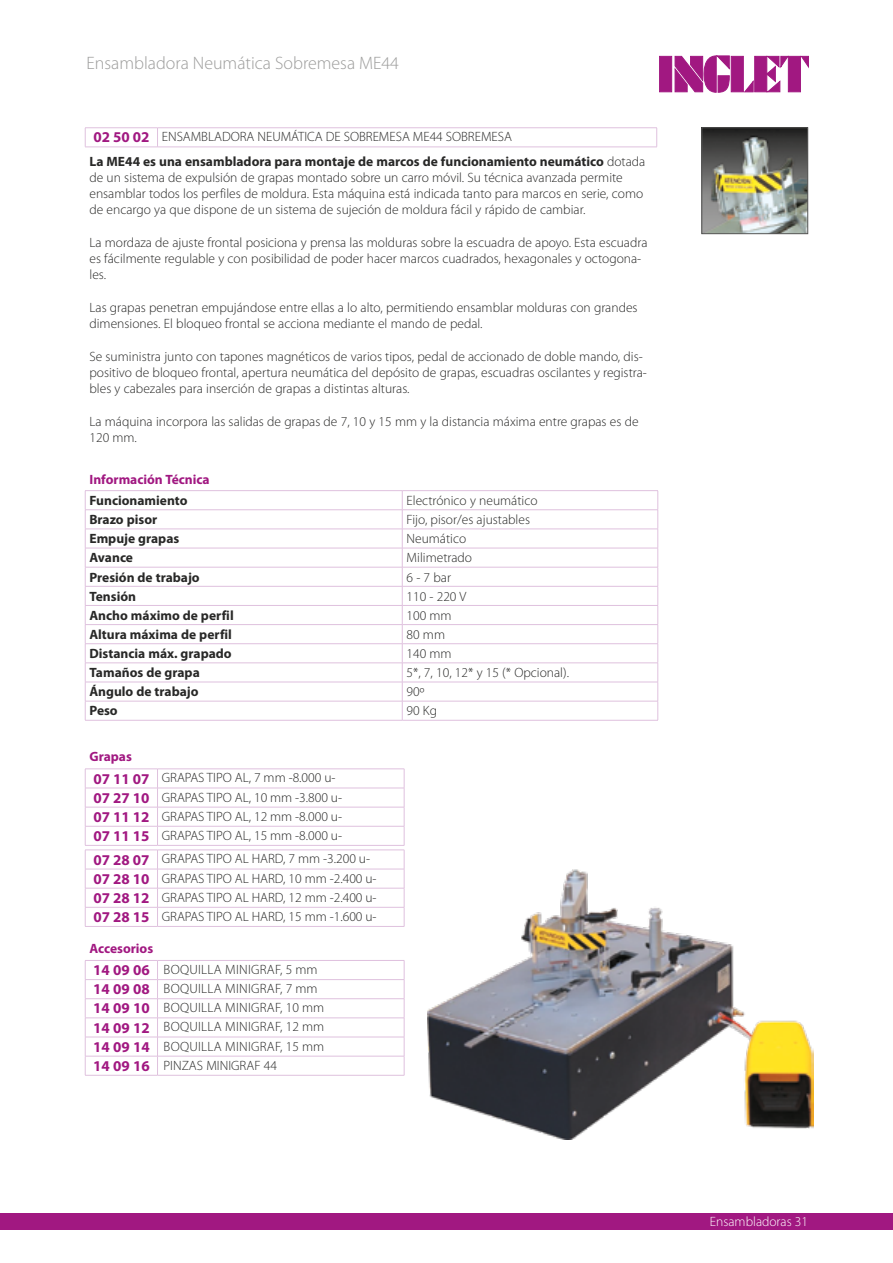
<style>
.page{position:relative;width:893px;height:1263px;background:#fff}
.page>*{position:absolute;margin:0;border:0;box-sizing:border-box;transform-origin:0 0}
.t1{font:300 18px "Myriad Pro";color:#9d9d9c}
.t2{font:300 13.5px/16.2px "Myriad Pro";color:#282827}
.t3{font:700 13.5px/24.3px "Myriad Pro";color:#282827}
.t4{font:300 13.5px/19.2px "Myriad Pro";letter-spacing:.02em;color:#282827}
.t5{font:700 13.5px "Myriad Pro";color:#a11881}
.t6{font:300 13.5px "Myriad Pro";color:#fff}
.s1{font-size:15px;color:#a11881}
.s2{font-weight:300}
.s3{font-weight:700;color:#a11881}
.s4{font-weight:700;font-size:15px;color:#a11881}
</style>
<div class="page">
<svg style="left:659px;top:56px;width:150px;height:36px"></svg>
<div style="left:0;top:1213px;width:893px;height:16px;background:#a11881"></div>
<svg style="left:85px;top:128px;width:1px;height:19px"></svg>
<hr style="left:85px;top:127px;width:73px;height:1px;background:#dfc1de">
<svg style="left:157px;top:128px;width:1px;height:19px"></svg>
<hr style="left:158px;top:127px;width:499px;height:1px;background:#dfc1de">
<svg style="left:656px;top:128px;width:1px;height:19px"></svg>
<hr style="left:85px;top:147px;width:73px;height:1px;background:#dfc1de">
<hr style="left:158px;top:147px;width:499px;height:1px;background:#dfc1de">
<img style="left:704px;top:130px;width:102px;height:102px">
<div style="left:702px;top:128px;width:106px;height:106px;border:1px solid #575756"></div>
<img style="left:427px;top:870px;width:386px;height:269px">
<hr style="left:85px;top:490px;width:317px;height:1px;background:#dfc1de">
<hr style="left:402px;top:490px;width:256px;height:1px;background:#dfc1de">
<hr style="left:85px;top:509px;width:317px;height:1px;background:#dfc1de">
<hr style="left:402px;top:509px;width:256px;height:1px;background:#dfc1de">
<hr style="left:85px;top:529px;width:317px;height:1px;background:#dfc1de">
<hr style="left:402px;top:529px;width:256px;height:1px;background:#dfc1de">
<hr style="left:85px;top:548px;width:317px;height:1px;background:#dfc1de">
<hr style="left:402px;top:548px;width:256px;height:1px;background:#dfc1de">
<hr style="left:85px;top:567px;width:317px;height:1px;background:#dfc1de">
<hr style="left:402px;top:567px;width:256px;height:1px;background:#dfc1de">
<hr style="left:85px;top:586px;width:317px;height:1px;background:#dfc1de">
<hr style="left:402px;top:586px;width:256px;height:1px;background:#dfc1de">
<hr style="left:85px;top:605px;width:317px;height:1px;background:#dfc1de">
<hr style="left:402px;top:605px;width:256px;height:1px;background:#dfc1de">
<hr style="left:85px;top:624px;width:317px;height:1px;background:#dfc1de">
<hr style="left:402px;top:624px;width:256px;height:1px;background:#dfc1de">
<hr style="left:85px;top:643px;width:317px;height:1px;background:#dfc1de">
<hr style="left:402px;top:643px;width:256px;height:1px;background:#dfc1de">
<hr style="left:85px;top:663px;width:317px;height:1px;background:#dfc1de">
<hr style="left:402px;top:663px;width:256px;height:1px;background:#dfc1de">
<hr style="left:85px;top:682px;width:317px;height:1px;background:#dfc1de">
<hr style="left:402px;top:682px;width:256px;height:1px;background:#dfc1de">
<hr style="left:85px;top:701px;width:317px;height:1px;background:#dfc1de">
<svg style="left:85px;top:491px;width:1px;height:229px"></svg>
<hr style="left:402px;top:701px;width:256px;height:1px;background:#dfc1de">
<svg style="left:402px;top:491px;width:1px;height:229px"></svg>
<svg style="left:657px;top:491px;width:1px;height:229px"></svg>
<hr style="left:85px;top:720px;width:317px;height:1px;background:#dfc1de">
<hr style="left:402px;top:720px;width:256px;height:1px;background:#dfc1de">
<hr style="left:85px;top:769px;width:73px;height:1px;background:#dfc1de">
<hr style="left:85px;top:850px;width:73px;height:1px;background:#dfc1de">
<hr style="left:158px;top:769px;width:246px;height:1px;background:#dfc1de">
<hr style="left:158px;top:850px;width:246px;height:1px;background:#dfc1de">
<hr style="left:85px;top:788px;width:73px;height:1px;background:#dfc1de">
<hr style="left:85px;top:869px;width:73px;height:1px;background:#dfc1de">
<hr style="left:158px;top:788px;width:246px;height:1px;background:#dfc1de">
<hr style="left:158px;top:869px;width:246px;height:1px;background:#dfc1de">
<svg style="left:85px;top:769px;width:1px;height:157px"></svg>
<hr style="left:85px;top:807px;width:73px;height:1px;background:#dfc1de">
<hr style="left:85px;top:826px;width:73px;height:1px;background:#dfc1de">
<hr style="left:85px;top:888px;width:73px;height:1px;background:#dfc1de">
<svg style="left:157px;top:770px;width:1px;height:156px"></svg>
<hr style="left:158px;top:807px;width:246px;height:1px;background:#dfc1de">
<hr style="left:158px;top:826px;width:246px;height:1px;background:#dfc1de">
<hr style="left:158px;top:888px;width:246px;height:1px;background:#dfc1de">
<svg style="left:404px;top:769px;width:1px;height:157px"></svg>
<hr style="left:85px;top:845px;width:73px;height:1px;background:#dfc1de">
<hr style="left:85px;top:907px;width:73px;height:1px;background:#dfc1de">
<hr style="left:85px;top:926px;width:73px;height:1px;background:#dfc1de">
<hr style="left:158px;top:845px;width:246px;height:1px;background:#dfc1de">
<hr style="left:158px;top:907px;width:246px;height:1px;background:#dfc1de">
<hr style="left:158px;top:926px;width:246px;height:1px;background:#dfc1de">
<hr style="left:85px;top:960px;width:73px;height:1px;background:#dfc1de">
<hr style="left:158px;top:960px;width:246px;height:1px;background:#dfc1de">
<hr style="left:85px;top:979px;width:73px;height:1px;background:#dfc1de">
<hr style="left:158px;top:979px;width:246px;height:1px;background:#dfc1de">
<hr style="left:85px;top:998px;width:73px;height:1px;background:#dfc1de">
<hr style="left:158px;top:998px;width:246px;height:1px;background:#dfc1de">
<hr style="left:85px;top:1017px;width:73px;height:1px;background:#dfc1de">
<hr style="left:158px;top:1017px;width:246px;height:1px;background:#dfc1de">
<hr style="left:85px;top:1037px;width:73px;height:1px;background:#dfc1de">
<hr style="left:158px;top:1037px;width:246px;height:1px;background:#dfc1de">
<svg style="left:85px;top:961px;width:1px;height:114px"></svg>
<hr style="left:85px;top:1056px;width:73px;height:1px;background:#dfc1de">
<hr style="left:85px;top:1075px;width:73px;height:1px;background:#dfc1de">
<svg style="left:157px;top:961px;width:1px;height:114px"></svg>
<hr style="left:158px;top:1056px;width:246px;height:1px;background:#dfc1de">
<svg style="left:404px;top:961px;width:1px;height:114px"></svg>
<hr style="left:158px;top:1075px;width:246px;height:1px;background:#dfc1de">
<h1 class="t1" style="left:86px;top:53px;width:314px">Ensambladora Neumática Sobremesa ME44</h1>
<p class="t3" style="left:89px;top:124px;width:557px"><span class="s1">02 50 02</span> <span class="s2">ENSAMBLADORA NEUMÁTICA DE SOBREMESA ME44 SOBREMESA<br></span>La ME44 es una ensambladora para montaje de marcos de funcionamiento neumático <span class="s2">dotada</span></p>
<p class="t2" style="left:89px;top:169px;width:555px">de un sistema de expulsión de grapas montado sobre un carro móvil. Su técnica avanzada permite ensamblar todos los perfiles de moldura. Esta máquina está indicada tanto para marcos en serie, como de encargo ya que dispone de un sistema de sujeción de moldura fácil y rápido de cambiar.</p>
<p class="t2" style="left:89px;top:234px;width:559px">La mordaza de ajuste frontal posiciona y prensa las molduras sobre la escuadra de apoyo. Esta escuadra es fácilmente regulable y con posibilidad de poder hacer marcos cuadrados, hexagonales y octogona&shy;les.</p>
<p class="t2" style="left:89px;top:300px;width:550px">Las grapas penetran empujándose entre ellas a lo alto, permitiendo ensamblar molduras con grandes dimensiones. El bloqueo frontal se acciona mediante el mando de pedal.</p>
<p class="t2" style="left:89px;top:348px;width:559px">Se suministra junto con tapones magnéticos de varios tipos, pedal de accionado de doble mando, dis&shy;positivo de bloqueo frontal, apertura neumática del depósito de grapas, escuadras oscilantes y registra&shy;bles y cabezales para inserción de grapas a distintas alturas.</p>
<p class="t2" style="left:89px;top:413px;width:551px">La máquina incorpora las salidas de grapas de 7, 10 y 15 mm y la distancia máxima entre grapas es de<br>120 mm.</p>
<p class="t5" style="left:89px;top:470px;width:122px">Información Técnica</p>
<p class="t3" style="left:89px;top:488px;width:100px">Funcionamiento</p>
<p class="t2" style="left:406px;top:493px;width:133px">Electrónico y neumático</p>
<p class="t3" style="left:89px;top:507px;width:69px">Brazo pisor</p>
<p class="t2" style="left:406px;top:512px;width:125px">Fijo, pisor/es ajustables</p>
<p class="t3" style="left:89px;top:526px;width:91px">Empuje grapas</p>
<p class="t2" style="left:406px;top:531px;width:61px">Neumático</p>
<p class="t3" style="left:89px;top:545px;width:45px">Avance</p>
<p class="t2" style="left:406px;top:550px;width:67px">Milimetrado</p>
<p class="t3" style="left:89px;top:564px;width:112px">Presión de trabajo</p>
<p class="t2" style="left:406px;top:569px;width:46px">6 - 7 bar</p>
<p class="t3" style="left:89px;top:583px;width:48px">Tensión</p>
<p class="t2" style="left:406px;top:588px;width:61px">110 - 220 V</p>
<p class="t3" style="left:89px;top:603px;width:146px">Ancho máximo de perfil</p>
<p class="t2" style="left:406px;top:607px;width:47px">100 mm</p>
<p class="t3" style="left:89px;top:622px;width:144px">Altura máxima de perfil</p>
<p class="t2" style="left:406px;top:626px;width:40px">80 mm</p>
<p class="t3" style="left:89px;top:641px;width:144px">Distancia máx. grapado</p>
<p class="t2" style="left:406px;top:646px;width:47px">140 mm</p>
<p class="t3" style="left:89px;top:660px;width:112px">Tamaños de grapa</p>
<p class="t2" style="left:406px;top:665px;width:164px">5*, 7, 10, 12* y 15 (* Opcional).</p>
<p class="t3" style="left:89px;top:679px;width:111px">Ángulo de trabajo</p>
<p class="t2" style="left:406px;top:684px;width:19px">90º</p>
<p class="t3" style="left:89px;top:698px;width:30px">Peso</p>
<p class="t2" style="left:406px;top:703px;width:32px">90 Kg</p>
<p class="t2" style="left:89px;top:746px;width:248px;line-height:21.3px"><span class="s3">Grapas<br></span><span class="s4">07 11 07</span> GRAPAS TIPO AL, 7 mm -8.000 u-</p>
<p class="t2" style="left:93px;top:788px;width:250px;line-height:19.2px;text-align:justify"><span class="s4">07 27 10</span> GRAPAS TIPO AL, 10 mm -3.800 u-<span class="s4">07 11 12</span> GRAPAS TIPO AL, 12 mm -8.000 u-<span class="s4">07 11 15</span> GRAPAS TIPO AL, 15 mm -8.000 u-</p>
<p class="t2" style="left:93px;top:849px;width:285px;line-height:19.2px"><span class="s4">07 28 07</span> GRAPAS TIPO AL HARD, 7 mm -3.200 u-<span class="s4">07 28 10</span> GRAPAS TIPO AL HARD, 10 mm -2.400 u-<span class="s4">07 28 12</span> GRAPAS TIPO AL HARD, 12 mm -2.400 u-<span class="s4">07 28 15</span> GRAPAS TIPO AL HARD, 15 mm -1.600 u-</p>
<p class="t4" style="left:89px;top:938px;width:230px;line-height:21.3px"><span class="s3">Accesorios<br></span><span class="s4">14 09 06</span> BOQUILLA MINIGRAF, 5 mm</p>
<p class="t4" style="left:93px;top:979px;width:233px"><span class="s4">14 09 08</span> BOQUILLA MINIGRAF, 7 mm<br><span class="s4">14 09 10</span> BOQUILLA MINIGRAF, 10 mm<br><span class="s4">14 09 12</span> BOQUILLA MINIGRAF, 12 mm<br><span class="s4">14 09 14</span> BOQUILLA MINIGRAF, 15 mm<br><span class="s4">14 09 16</span> PINZAS MINIGRAF 44</p>
<p class="t6" style="left:710px;top:1214px;width:99px">Ensambladoras 31</p>
</div>
